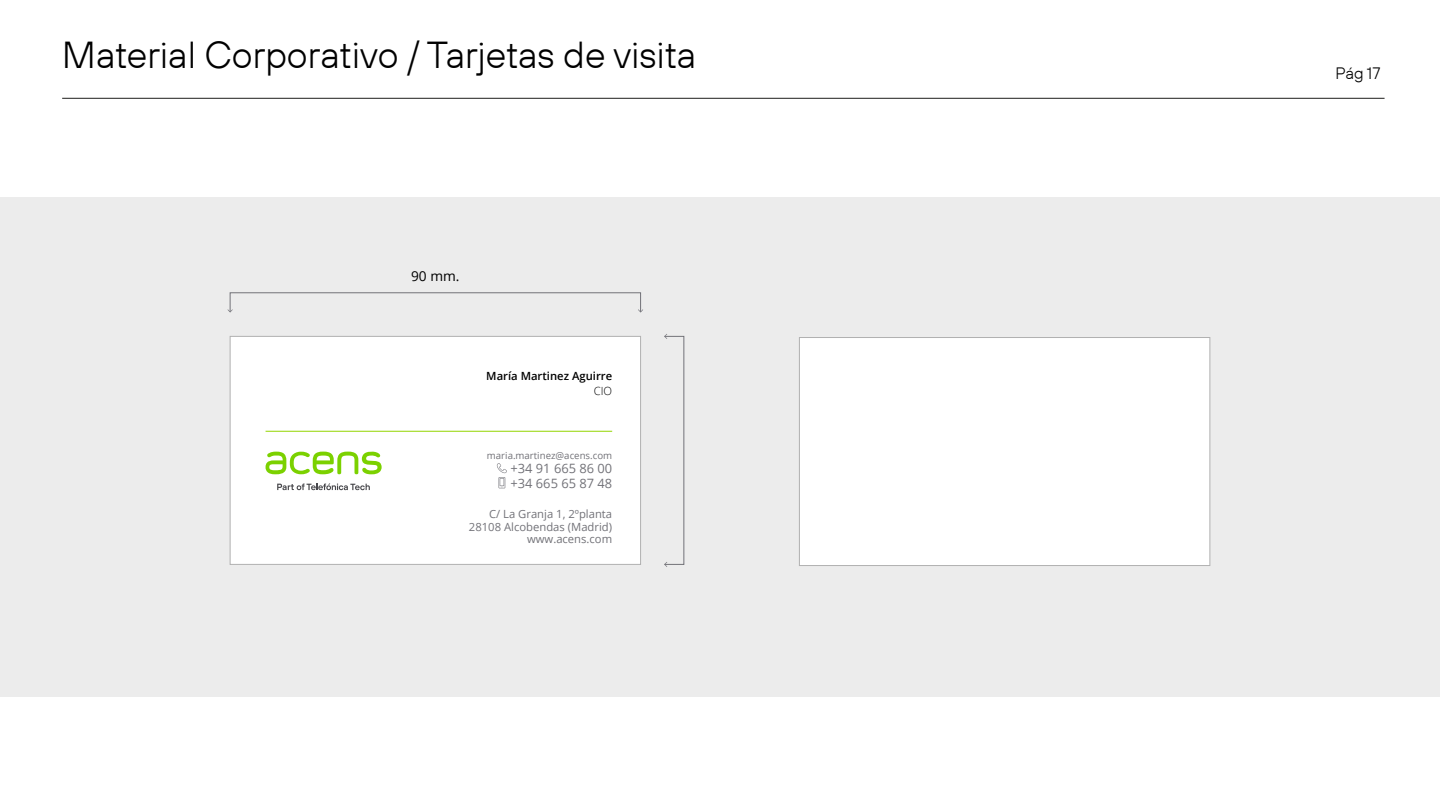
<style>
.page{position:relative;width:1440px;height:810px;background:#fff}
.page>*{position:absolute;margin:0;border:0;box-sizing:border-box;transform-origin:0 0}
.t1{font:37.5px "Telefonica Sans Variable";color:#000}
.t2{font:16.5px "Telefonica Sans Variable";color:#000}
.t3{font:13.73px "Open Sans";color:#000}
.t4{font:12.9px/14.5px "Open Sans";color:#727278}
.t5{font:11.25px/12.9px "Open Sans";color:#727278;text-align:right}
.t6{font:600 11.25px "Open Sans";color:#000}
.t7{font:300 11.25px "Open Sans";color:#000}
.t8{font:9.68px "Open Sans";color:#727278}
</style>
<div class="page">
<div style="left:0;top:198px;width:1440px;height:499px;background:#ececec"></div>
<svg style="left:228px;top:309px;width:5px;height:4px"></svg>
<svg style="left:638px;top:309px;width:5px;height:4px"></svg>
<div style="left:665px;top:336px;width:19px;height:229px;border:1px solid #727278"></div>
<svg style="left:664px;top:334px;width:3px;height:5px"></svg>
<div style="left:230px;top:336px;width:411px;height:229px;background:#fff;border:1px solid #b1b1b1"></div>
<div style="left:799px;top:337px;width:411px;height:229px;background:#fff;border:1px solid #b1b1b1"></div>
<hr style="left:266px;top:431px;width:346px;height:1px;background:#93d500">
<svg style="left:497px;top:463px;width:10px;height:25px"></svg>
<hr style="left:62px;top:98px;width:1323px;height:1px;background:#1d1d1b">
<svg style="left:266px;top:451px;width:116px;height:23px"></svg>
<svg style="left:277px;top:483px;width:93px;height:7px"></svg>
<h1 class="t1" style="left:62px;top:31px;width:636px">Material Corporativo / Tarjetas de visita</h1>
<p class="t3" style="left:411px;top:266px;width:50px">90 mm.</p>
<p class="t6" style="left:486px;top:368px;width:127px">María Martinez Aguirre</p>
<p class="t7" style="left:594px;top:384px;width:20px">CIO</p>
<p class="t8" style="left:487px;top:449px;width:127px">maria.martinez@acens.com</p>
<p class="t4" style="left:511px;top:461px;width:103px">+34 91 665 86 00 +34 665 65 87 48</p>
<p class="t5" style="left:469px;top:507px;width:145px">C/ La Granja 1, 2ºplanta<br>28108 Alcobendas (Madrid) www.acens.com</p>
<h2 class="t2" style="left:1336px;top:63px;width:46px">Pág 17</h2>
</div>
